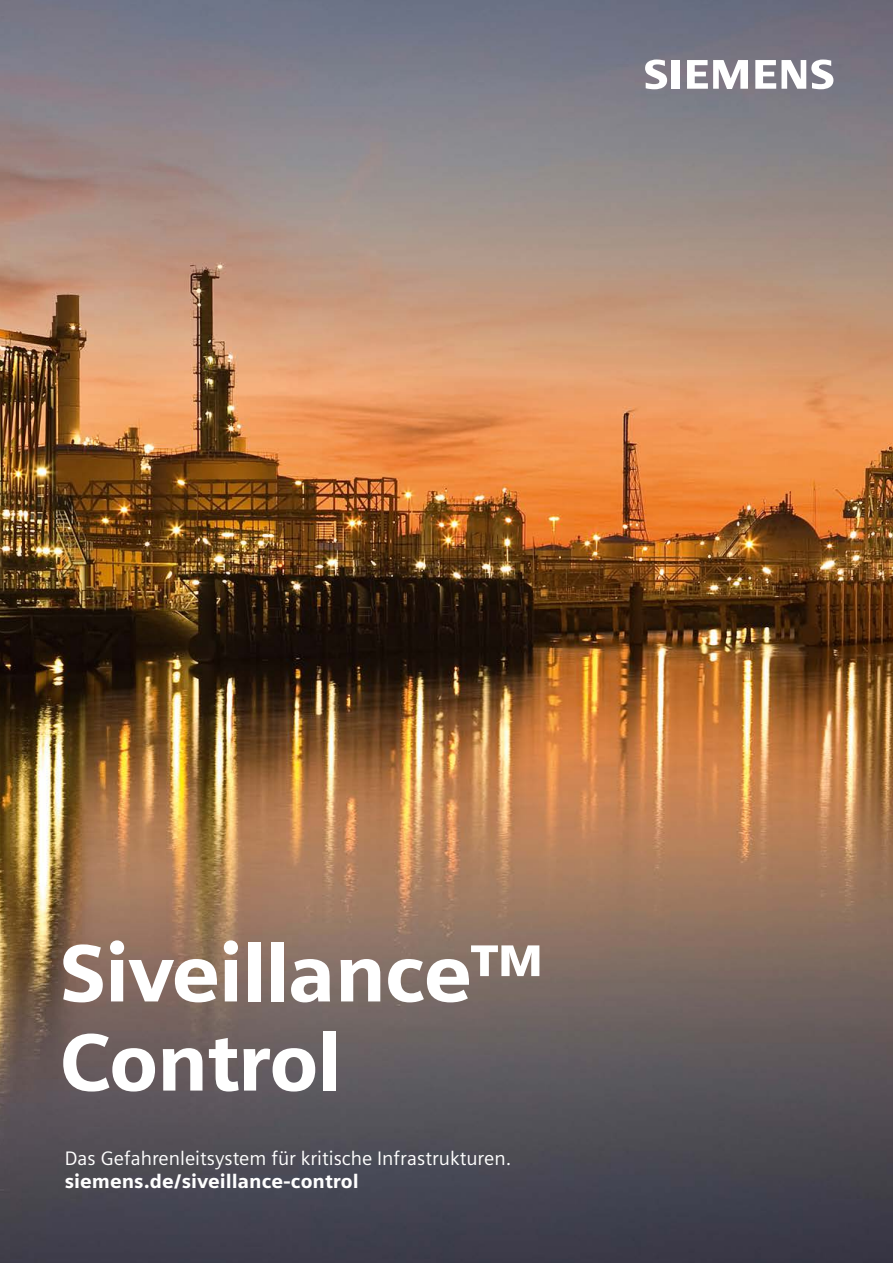
<style>
.page{position:relative;width:893px;height:1263px;background:#fff}
.page>*{position:absolute;margin:0;border:0;box-sizing:border-box;transform-origin:0 0}
.t1{font:900 81px/89.1px "Siemens Sans";letter-spacing:-.02em;color:#fff}
.t2{font:19.5px "Siemens Sans";color:#fff}
.t3{font:900 19.5px "Siemens Sans";color:#fff}
</style>
<div class="page">
<img style="left:0;top:0;width:893px;height:1263px">
<svg style="left:645px;top:60px;width:35px;height:29px"></svg>
<svg style="left:687px;top:60px;width:61px;height:29px"></svg>
<svg style="left:755px;top:60px;width:78px;height:29px"></svg>
<h1 class="t1" style="left:60px;top:924px;width:486px">Siveillance™<br>Control</h1>
<p class="t2" style="left:65px;top:1143px;width:448px">Das Gefahrenleitsystem für kritische Infrastrukturen.</p>
<p class="t3" style="left:65px;top:1166px;width:295px">siemens.de/siveillance-control</p>
</div>
